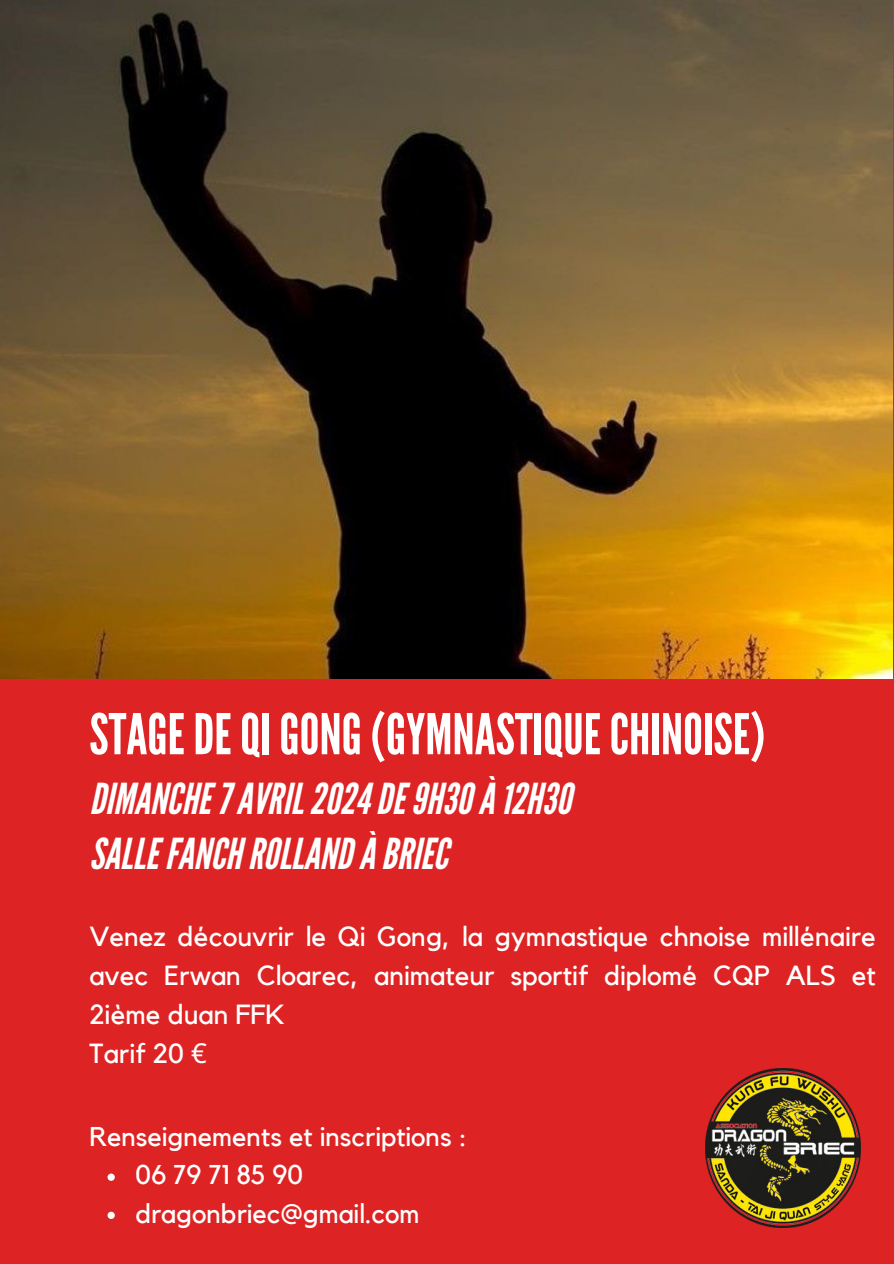
<style>
.page{position:relative;width:894px;height:1264px;background:#fff}
.page>*{position:absolute;margin:0;border:0;box-sizing:border-box;transform-origin:0 0}
.t1{font:56.1px "League Gothic";color:#fff}
.t2{font:italic 42.6px/55.2px "League Gothic";color:#fff}
.t3{font:27.6px/39px "Kollektif";color:#fff}
.t4{font:27px/38.1px "Kollektif";color:#fff}
.s1{font-family:"Noto Sans"}
</style>
<div class="page">
<div style="left:0;top:0;width:893px;height:1263px;background:#dd2323"></div>
<img style="left:0;top:0;width:891px;height:678px">
<img style="left:705px;top:1068px;width:155px;height:159px">
<svg style="left:107px;top:1173px;width:8px;height:7px"></svg>
<svg style="left:107px;top:1211px;width:8px;height:7px"></svg>
<h1 class="t1" style="left:89px;top:700px;width:677px">STAGE DE QI GONG (GYMNASTIQUE CHINOISE)</h1>
<h2 class="t2" style="left:89px;top:771px;width:483px">DIMANCHE 7 AVRIL 2024 DE 9H30 À 12H30<br>SALLE FANCH ROLLAND À BRIEC</h2>
<p class="t3" style="left:89px;top:916px;width:787px">Venez découvrir le Qi Gong, la gymnastique chnoise millénaire avec Erwan Cloarec, animateur sportif diplomé CQP ALS et 2ième duan FFK<br>Tarif 20 <span class="s1">€</span></p>
<p class="t4" style="left:135px;top:1117px;width:333px;text-indent:-46px">Renseignements et inscriptions :<br>06 79 71 85 90 dragonbriec@gmail.com</p>
</div>
